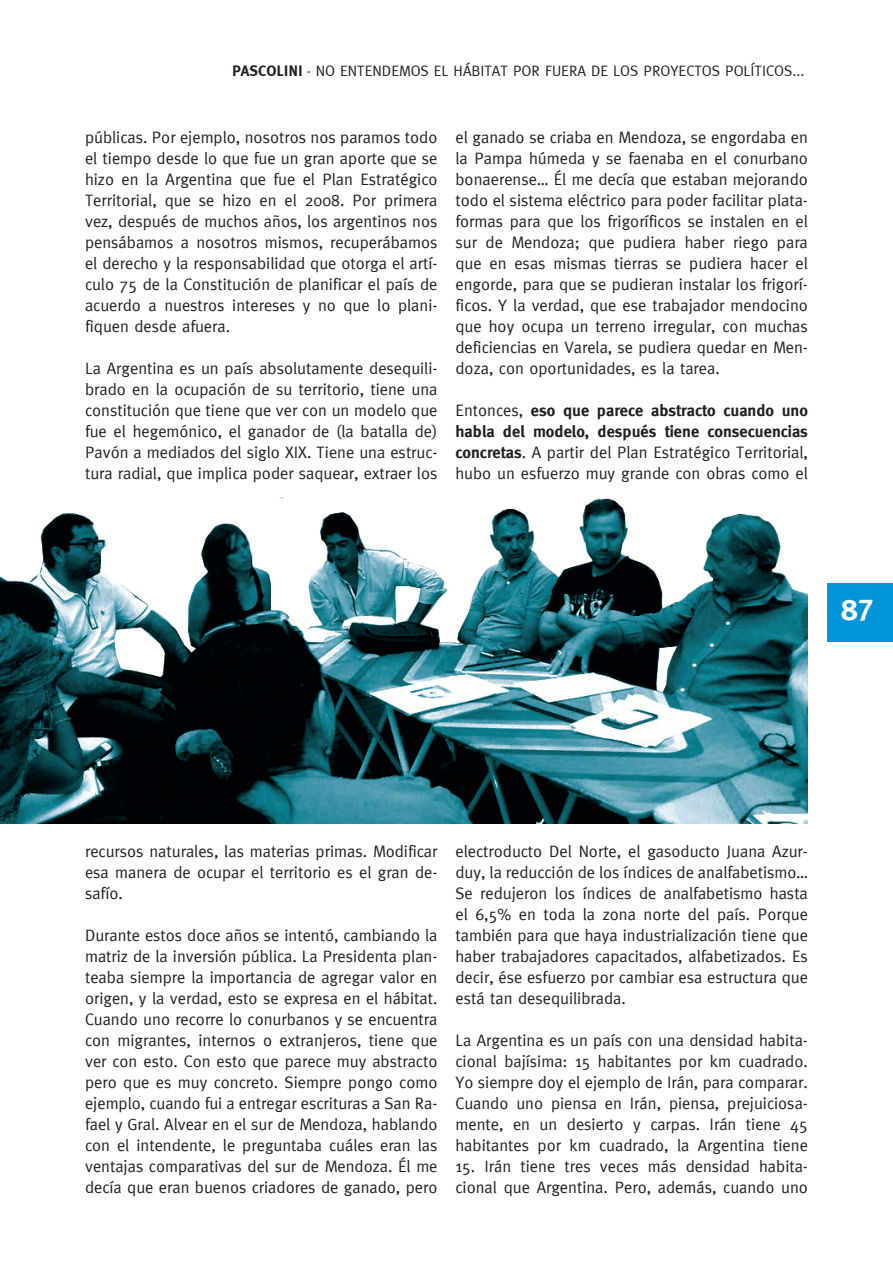
<style>
.page{position:relative;width:893px;height:1263px;background:#fff}
.page>*{position:absolute;margin:0;border:0;box-sizing:border-box;transform-origin:0 0}
.t1{font:30px "Meta Plus Bold Caps";color:#fff}
.t2{font:16.5px/21px "Meta";color:#231f20;text-align:justify}
.t3{font:15px "Meta Caps";color:#231f20}
.s1{font-family:"Meta Plus Bold Caps"}
.s2{font-weight:700}
</style>
<div class="page">
<div style="left:827px;top:583px;width:66px;height:58px;background:#0095d9"></div>
<img style="left:0;top:497px;width:808px;height:326px">
<p class="t3" style="left:232px;top:62px;width:531px"><span class="s1">PASCOLINI</span> - NO ENTEN DEMOS EL HÁBITAT POR FUERA DE LOS PROYECTOS POLÍTICOS</p>
<p class="t3" style="left:792px;top:62px;width:13px">...</p>
<p class="t2" style="left:85px;top:126px;width:354px">públicas. Por ejemplo, nosotros nos paramos todo el tiempo desde lo que fue un gran aporte que se hizo en la Argentina que fue el Plan Estratégico Territorial, que se hizo en el 2008. Por primera vez, después de muchos años, los argentinos nos pensábamos a nosotros mismos, recuperábamos el derecho y la responsabilidad que otorga el artí&shy;culo 75 de la Constitución de planificar el país de acuerdo a nuestros intereses y no que lo plani&shy;fiquen desde afuera.</p>
<p class="t2" style="left:85px;top:357px;width:354px">La Argentina es un país absolutamente desequili&shy;brado en la ocupación de su territorio, tiene una constitución que tiene que ver con un modelo que fue el hegemónico, el ganador de (la batalla de)<br>Pavón a mediados del siglo XIX. Tiene una estruc&shy;tura radial, que implica poder saquear, extraer los</p>
<p class="t2" style="left:455px;top:126px;width:354px">el ganado se criaba en Mendoza, se engordaba en la Pampa húmeda y se faenaba en el conurbano bonaerense… Él me decía que estaban mejorando todo el sistema eléctrico para poder facilitar plata&shy;formas para que los frigoríficos se instalen en el sur de Mendoza; que pudiera haber riego para que en esas mismas tierras se pudiera hacer el engorde, para que se pudieran instalar los frigorí&shy;ficos. Y la verdad, que ese trabajador mendocino que hoy ocupa un terreno irregular, con muchas deficiencias en Varela, se pudiera quedar en Men&shy;doza, con oportunidades, es la tarea.</p>
<p class="t2" style="left:455px;top:399px;width:354px">Entonces, <span class="s2">eso que parece abstracto cuando uno habla del modelo, después tiene consecuencias concretas</span>. A partir del Plan Estratégico Territorial, hubo un esfuerzo muy grande con obras como el</p>
<h1 class="t1" style="left:841px;top:592px;width:34px">87</h1>
<p class="t2" style="left:85px;top:840px;width:354px">recursos naturales, las materias primas. Modificar esa manera de ocupar el territorio es el gran de&shy;safío.</p>
<p class="t2" style="left:85px;top:924px;width:354px">Durante estos doce años se intentó, cambiando la matriz de la inversión pública. La Presidenta plan&shy;teaba siempre la importancia de agregar valor en origen, y la verdad, esto se expresa en el hábitat.<br>Cuando uno recorre lo conurbanos y se encuentra con migrantes, internos o extranjeros, tiene que ver con esto. Con esto que parece muy abstracto pero que es muy concreto. Siempre pongo como ejemplo, cuando fui a entregar escrituras a San Ra&shy;fael y Gral. Alvear en el sur de Mendoza, hablando con el intendente, le preguntaba cuáles eran las ventajas comparativas del sur de Mendoza. Él me decía que eran buenos criadores de ganado, pero</p>
<p class="t2" style="left:455px;top:840px;width:354px">electroducto Del Norte, el gasoducto Juana Azur&shy;duy, la reducción de los índices de analfabetismo… Se redujeron los índices de analfabetismo hasta el 6,5% en toda la zona norte del país. Porque también para que haya industrialización tiene que haber trabajadores capacitados, alfabetizados. Es decir, ése esfuerzo por cambiar esa estructura que está tan desequilibrada.</p>
<p class="t2" style="left:455px;top:1029px;width:354px">La Argentina es un país con una densidad habita&shy;cional bajísima: 15 habitantes por km cuadrado.<br>Yo siempre doy el ejemplo de Irán, para comparar.<br>Cuando uno piensa en Irán, piensa, prejuiciosa&shy;mente, en un desierto y carpas. Irán tiene 45 habitantes por km cuadrado, la Argentina tiene</p>
<p class="t2" style="left:455px;top:1155px;width:354px">15. Irán tiene tres veces más densidad habita&shy;cional que Argentina. Pero, además, cuando uno</p>
</div>
